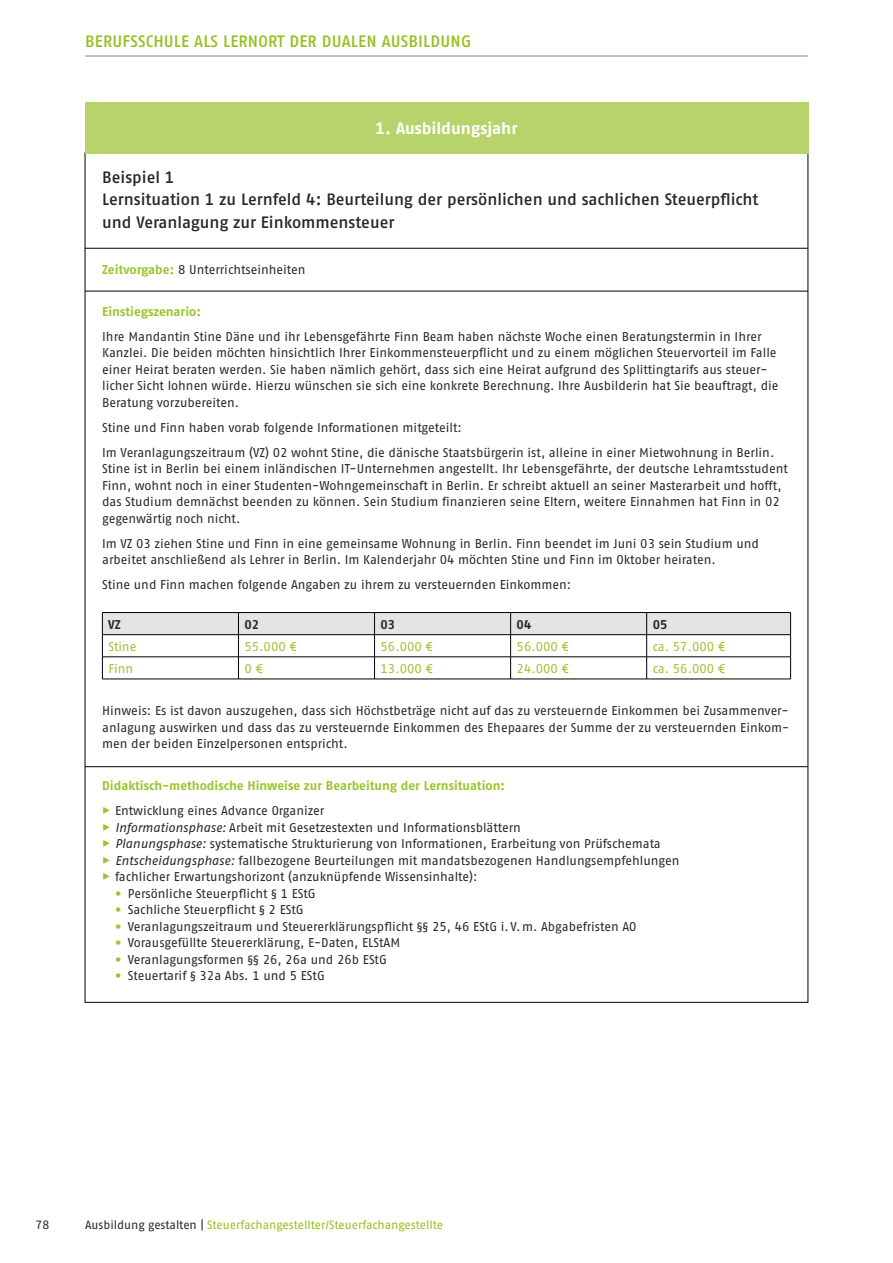
<style>
.page{position:relative;width:893px;height:1263px;background:#fff}
.page>*{position:absolute;margin:0;border:0;box-sizing:border-box;transform-origin:0 0}
.Ueberschriften_id3764{font:500 16.5px/22.5px "Fago Pro";letter-spacing:-.005em;color:#282827}
.t1{font:500 16.5px "Fago Pro";letter-spacing:.01em;color:#95c11f}
.Übersicht_über_die_Lernfelder_id1969{font:700 16.5px "Fago Pro";color:#fff}
.Tabelle_Abschnitte_Fliesstext_Tabelle{font:12.75px/16.5px "Fago Pro";letter-spacing:-.005em;color:#282827}
.Tabelle_Abschnitte_Fliesstext_Tabelle-2{font:700 12.75px "Fago Pro";letter-spacing:-.005em;color:#9cc42e}
.Tabelle_Abschnitte_Fliesstext_Tabelle_gr{font:12.75px "Fago Pro";color:#9cc42e}
.Tabelle_Abschnitte_Fliesstext_Tabelle_gr-2{font:700 12.75px "Fago Pro";color:#282827}
.t2{font:12px "Fago Pro";letter-spacing:-.005em;color:#95c11f}
.t3{font:12px "Fago Pro";color:#282827}
.s1{font-weight:700;color:#9cc42e}
.s2{color:#9cc42e}
.s3{font-style:italic}
.s4{font-family:"Frutiger LT Std";font-weight:300;color:#9cc42e}
.s5{color:#282827}
</style>
<div class="page">
<hr style="left:85px;top:56px;width:723px;height:1px;background:#878787">
<svg style="left:102px;top:612px;width:689px;height:67px"></svg>
<hr style="left:102px;top:679px;width:136px;height:1px;background:#000">
<hr style="left:238px;top:679px;width:137px;height:1px;background:#000">
<hr style="left:375px;top:679px;width:136px;height:1px;background:#000">
<hr style="left:511px;top:679px;width:136px;height:1px;background:#000">
<hr style="left:647px;top:679px;width:144px;height:1px;background:#000">
<div style="left:85px;top:102px;width:723px;height:51px;background:#b9d36c"></div>
<hr style="left:85px;top:291px;width:723px;height:1px;background:#000">
<hr style="left:85px;top:766px;width:723px;height:1px;background:#000">
<hr style="left:85px;top:248px;width:723px;height:1px;background:#000">
<p class="t1" style="left:85px;top:31px;width:388px">BERUFSSCHULE ALS LERNORT DER DUALEN AUSBILDUNG</p>
<p class="Übersicht_über_die_Lernfelder_id1969" style="left:376px;top:118px;width:144px">1. Ausbildungsjahr</p>
<p class="Ueberschriften_id3764" style="left:102px;top:165px;width:658px">Beispiel 1<br>Lernsituation 1 zu Lernfeld 4: Beurteilung der persönlichen und sachlichen Steuerpflicht und Veranlagung zur Einkommensteuer</p>
<p class="Tabelle_Abschnitte_Fliesstext_Tabelle" style="left:102px;top:261px;width:205px"><span class="s1">Zeitvorgabe:</span> 8 Unterrichtseinheiten</p>
<p class="Tabelle_Abschnitte_Fliesstext_Tabelle-2" style="left:102px;top:304px;width:100px">Einstiegszenario:</p>
<p class="Tabelle_Abschnitte_Fliesstext_Tabelle" style="left:102px;top:328px;width:678px">Ihre Mandantin Stine Däne und ihr Lebensgefährte Finn Beam haben nächste Woche einen Beratungstermin in Ihrer Kanzlei. Die beiden möchten hinsichtlich Ihrer Einkommensteuerpflicht und zu einem möglichen Steuervorteil im Falle einer Heirat beraten werden. Sie haben nämlich gehört, dass sich eine Heirat aufgrund des Splittingtarifs aus steuer&shy;licher Sicht lohnen würde. Hierzu wünschen sie sich eine konkrete Berechnung. Ihre Ausbilderin hat Sie beauftragt, die Beratung vorzubereiten.</p>
<p class="Tabelle_Abschnitte_Fliesstext_Tabelle" style="left:102px;top:419px;width:361px">Stine und Finn haben vorab folgende Informationen mitgeteilt:</p>
<p class="Tabelle_Abschnitte_Fliesstext_Tabelle" style="left:102px;top:444px;width:687px">Im Veranlagungszeitraum (VZ) 02 wohnt Stine, die dänische Staatsbürgerin ist, alleine in einer Mietwohnung in Berlin.<br>Stine ist in Berlin bei einem inländischen IT-Unternehmen angestellt. Ihr Lebensgefährte, der deutsche Lehramtsstudent Finn, wohnt noch in einer Studenten-Wohngemeinschaft in Berlin. Er schreibt aktuell an seiner Masterarbeit und hofft, das Studium demnächst beenden zu können. Sein Studium finanzieren seine Eltern, weitere Einnahmen hat Finn in 02 gegenwärtig noch nicht.</p>
<p class="Tabelle_Abschnitte_Fliesstext_Tabelle" style="left:102px;top:535px;width:658px">Im VZ 03 ziehen Stine und Finn in eine gemeinsame Wohnung in Berlin. Finn beendet im Juni 03 sein Studium und arbeitet anschließend als Lehrer in Berlin. Im Kalenderjahr 04 möchten Stine und Finn im Oktober heiraten.</p>
<p class="Tabelle_Abschnitte_Fliesstext_Tabelle" style="left:102px;top:577px;width:471px">Stine und Finn machen folgende Angaben zu ihrem zu versteuernden Einkommen:</p>
<p class="Tabelle_Abschnitte_Fliesstext_Tabelle_gr-2" style="left:108px;top:616px;width:14px">VZ</p>
<p class="Tabelle_Abschnitte_Fliesstext_Tabelle_gr-2" style="left:244px;top:616px;width:16px">02</p>
<p class="Tabelle_Abschnitte_Fliesstext_Tabelle_gr-2" style="left:381px;top:616px;width:16px">03</p>
<p class="Tabelle_Abschnitte_Fliesstext_Tabelle_gr-2" style="left:517px;top:616px;width:16px">04</p>
<p class="Tabelle_Abschnitte_Fliesstext_Tabelle_gr-2" style="left:653px;top:616px;width:16px">05</p>
<p class="Tabelle_Abschnitte_Fliesstext_Tabelle_gr" style="left:108px;top:639px;width:29px">Stine</p>
<p class="Tabelle_Abschnitte_Fliesstext_Tabelle_gr" style="left:244px;top:639px;width:54px">55.000 €</p>
<p class="Tabelle_Abschnitte_Fliesstext_Tabelle_gr" style="left:381px;top:639px;width:54px">56.000 €</p>
<p class="Tabelle_Abschnitte_Fliesstext_Tabelle_gr" style="left:517px;top:639px;width:54px">56.000 €</p>
<p class="Tabelle_Abschnitte_Fliesstext_Tabelle_gr" style="left:653px;top:639px;width:74px">ca. 57.000 €</p>
<p class="Tabelle_Abschnitte_Fliesstext_Tabelle_gr" style="left:108px;top:661px;width:26px">Finn</p>
<p class="Tabelle_Abschnitte_Fliesstext_Tabelle_gr" style="left:244px;top:661px;width:20px">0 €</p>
<p class="Tabelle_Abschnitte_Fliesstext_Tabelle_gr" style="left:381px;top:661px;width:54px">13.000 €</p>
<p class="Tabelle_Abschnitte_Fliesstext_Tabelle_gr" style="left:517px;top:661px;width:54px">24.000 €</p>
<p class="Tabelle_Abschnitte_Fliesstext_Tabelle_gr" style="left:653px;top:661px;width:74px">ca. 56.000 €</p>
<p class="Tabelle_Abschnitte_Fliesstext_Tabelle" style="left:102px;top:702px;width:688px;text-align:justify">Hinweis: Es ist davon auszugehen, dass sich Höchstbeträge nicht auf das zu versteuernde Einkommen bei Zusammenver&shy;anlagung auswirken und dass das zu versteuernde Einkommen des Ehepaares der Summe der zu versteuernden Einkom&shy;men der beiden Einzelpersonen entspricht.</p>
<p class="Tabelle_Abschnitte_Fliesstext_Tabelle-2" style="left:102px;top:778px;width:404px">Didaktisch-methodische Hinweise zur Bearbeitung der Lernsituation:</p>
<p class="Tabelle_Abschnitte_Fliesstext_Tabelle" style="left:102px;top:802px;width:224px"><span class="s2">▶</span> Entwicklung eines Advance Organizer</p>
<p class="Tabelle_Abschnitte_Fliesstext_Tabelle" style="left:102px;top:819px;width:420px"><span class="s2">▶</span> <span class="s3">Informationsphase:</span> Arbeit mit Gesetzestexten und Informationsblättern</p>
<p class="Tabelle_Abschnitte_Fliesstext_Tabelle" style="left:102px;top:835px;width:560px"><span class="s2">▶</span> <span class="s3">Planungsphase:</span> systematische Strukturierung von Informationen, Erarbeitung von Prüfschemata</p>
<p class="Tabelle_Abschnitte_Fliesstext_Tabelle" style="left:102px;top:852px;width:579px"><span class="s2">▶</span> <span class="s3">Entscheidungsphase:</span> fallbezogene Beurteilungen mit mandatsbezogenen Handlungsempfehlungen</p>
<p class="Tabelle_Abschnitte_Fliesstext_Tabelle" style="left:102px;top:868px;width:377px"><span class="s2">▶</span> fachlicher Erwartungshorizont (anzuknüpfende Wissensinhalte):</p>
<p class="Tabelle_Abschnitte_Fliesstext_Tabelle" style="left:115px;top:885px;width:202px"><span class="s4">•</span> Persönliche Steuerpflicht § 1 EStG</p>
<p class="Tabelle_Abschnitte_Fliesstext_Tabelle" style="left:115px;top:901px;width:190px"><span class="s4">•</span> Sachliche Steuerpflicht § 2 EStG</p>
<p class="Tabelle_Abschnitte_Fliesstext_Tabelle" style="left:115px;top:918px;width:523px"><span class="s4">•</span> Veranlagungszeitraum und Steuererklärungspflicht §§ 25, 46 EStG i.V.m. Abgabefristen AO</p>
<p class="Tabelle_Abschnitte_Fliesstext_Tabelle" style="left:115px;top:934px;width:287px"><span class="s4">•</span> Vorausgefüllte Steuererklärung, E-Daten, ELStAM</p>
<p class="Tabelle_Abschnitte_Fliesstext_Tabelle" style="left:115px;top:951px;width:273px"><span class="s4">•</span> Veranlagungsformen §§ 26, 26a und 26b EStG</p>
<p class="Tabelle_Abschnitte_Fliesstext_Tabelle" style="left:115px;top:967px;width:211px"><span class="s4">•</span> Steuertarif § 32a Abs. 1 und 5 EStG</p>
<p class="t3" style="left:36px;top:1218px;width:15px">78</p>
<p class="t2" style="left:85px;top:1218px;width:360px"><span class="s5">Ausbildung gestalten |</span> Steuerfachangestellter/Steuerfachangestellte</p>
</div>
